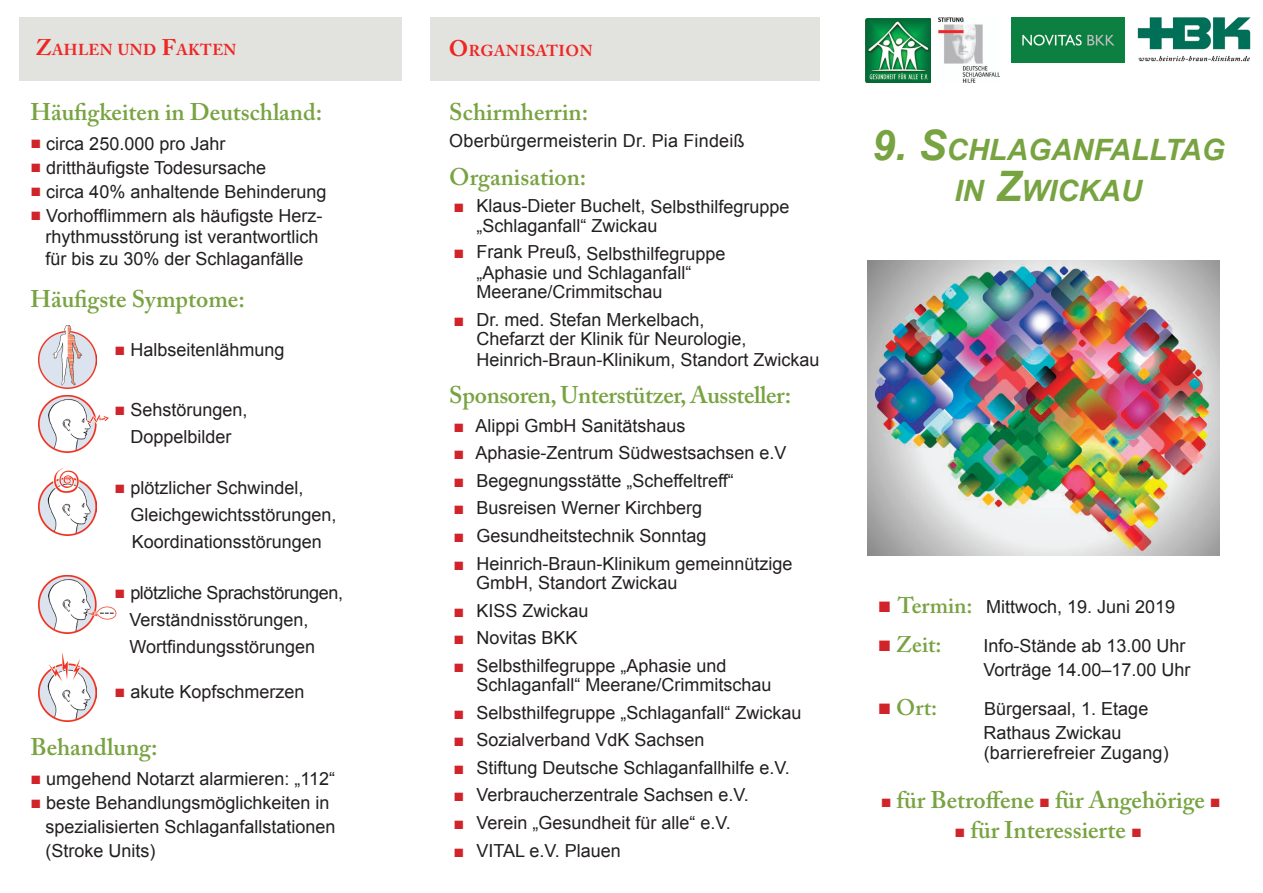
<style>
.page{position:relative;width:1263px;height:893px;background:#fff}
.page>*{position:absolute;margin:0;border:0;box-sizing:border-box;transform-origin:0 0}
.t1{font:italic 700 29.4px/40.5px "Arial";color:#78a341;text-align:center}
.t2{font:600 24px "Adobe Caslon Pro";color:#78a341}
.t3{font:600 22.5px "Adobe Caslon Pro";color:#78a341}
.t4{font:18px/27px "Arial";color:#231f20}
.t5{font:700 15.75px "Adobe Caslon Pro";letter-spacing:.03em;color:#ee2725}
.s1{font-size:22.5px}
.s2{font-weight:700;color:#d1232a}
.s3{color:#d1232a}
.s4{font-size:42px}
.s5{font-weight:700;font-size:22.5px;color:#d1232a}
.s6{font-family:"Adobe Caslon Pro";font-weight:600;font-size:22.5px;color:#78a341}
.s7{font-family:"Arial";font-weight:700;color:#d1232a}
.s8{font-family:"Arial";font-weight:700;font-size:18px;color:#d1232a}
</style>
<div class="page">
<img style="left:38px;top:325px;width:58px;height:64px">
<img style="left:38px;top:395px;width:71px;height:58px">
<img style="left:38px;top:468px;width:59px;height:67px">
<img style="left:38px;top:575px;width:79px;height:58px">
<img style="left:38px;top:653px;width:59px;height:68px">
<div style="left:430px;top:17px;width:390px;height:64px;background:#e2e2de"></div>
<div style="left:19px;top:17px;width:383px;height:64px;background:#e2e2de"></div>
<img style="left:865px;top:18px;width:66px;height:64px">
<img style="left:938px;top:18px;width:61px;height:64px">
<img style="left:1137px;top:17px;width:114px;height:45px">
<img style="left:867px;top:260px;width:352px;height:295px">
<img style="left:1011px;top:18px;width:113px;height:44px">
<p class="t5" style="left:36px;top:40px;width:202px"><span class="s1">Z</span>AHLEN UND <span class="s1">F</span>AKTEN</p>
<h2 class="t2" style="left:30px;top:97px;width:293px">Häufigkeiten in Deutschland:</h2>
<p class="t4" style="left:30px;top:130px;width:196px"><span class="s2">■</span> circa 250.000 pro Jahr</p>
<p class="t4" style="left:30px;top:154px;width:237px"><span class="s2">■</span> dritthäufigste Todesursache</p>
<p class="t4" style="left:30px;top:178px;width:298px"><span class="s2">■</span> circa 40% anhaltende Behinderung</p>
<p class="t4" style="left:45px;top:205px;width:278px;line-height:21.6px;text-indent:-15px"><span class="s2">■</span> Vorhofflimmern als häufigste Herz&shy;rhythmusstörung ist verantwortlich für bis zu 30% der Schlaganfälle</p>
<h2 class="t2" style="left:30px;top:285px;width:216px">Häufigste Symptome:</h2>
<p class="t4" style="left:114px;top:337px;width:171px"><span class="s2">■</span> Halbseitenlähmung</p>
<p class="t4" style="left:114px;top:397px;width:134px;text-align:center"><span class="s2">■</span> Sehstörungen,<br>Doppelbilder</p>
<p class="t4" style="left:131px;top:475px;width:208px;text-indent:-16px"><span class="s2">■</span> plötzlicher Schwindel,<br>Gleichgewichtsstörungen,<br>Koordinationsstörungen</p>
<p class="t4" style="left:129px;top:580px;width:215px;text-indent:-15px"><span class="s2">■</span> plötzliche Sprachstörungen,<br>Verständnisstörungen,<br>Wortfindungsstörungen</p>
<p class="t4" style="left:114px;top:679px;width:191px"><span class="s2">■</span> akute Kopfschmerzen</p>
<h2 class="t2" style="left:30px;top:733px;width:129px">Behandlung:</h2>
<p class="t4" style="left:30px;top:766px;width:306px"><span class="s2">■</span> umgehend Notarzt alarmieren: „112“</p>
<p class="t4" style="left:45px;top:791px;width:292px;line-height:24px;text-indent:-15px"><span class="s2">■</span> beste Behandlungsmöglichkeiten in spezialisierten Schlaganfallstationen (Stroke Units)</p>
<p class="t5" style="left:449px;top:41px;width:145px"><span class="s1">O</span>RGANISATION</p>
<h2 class="t2" style="left:449px;top:97px;width:140px">Schirmherrin:</h2>
<p class="t4" style="left:449px;top:127px;width:297px">Oberbürgermeisterin Dr. Pia Findeiß</p>
<h2 class="t2" style="left:449px;top:163px;width:139px">Organisation:</h2>
<p class="t4" style="left:476px;top:195px;width:315px;line-height:20.5px;text-indent:-23px"><span class="s3">■</span> Klaus-Dieter Buchelt, Selbsthilfegruppe „Schlaganfall“ Zwickau</p>
<p class="t4" style="left:476px;top:244px;width:251px;line-height:19.2px;text-indent:-23px"><span class="s3">■</span> Frank Preuß, Selbsthilfegruppe „Aphasie und Schlaganfall“<br>Meerane/Crimmitschau</p>
<p class="t4" style="left:476px;top:310px;width:272px;line-height:19px;text-indent:-23px"><span class="s3">■</span> Dr. med. Stefan Merkelbach,<br>Chefarzt der Klinik für Neurologie,</p>
<p class="t4" style="left:476px;top:347px;width:345px">Heinrich-Braun-Klinikum, Standort Zwickau</p>
<h2 class="t2" style="left:449px;top:381px;width:343px">Sponsoren, Unterstützer, Aussteller:</h2>
<p class="t4" style="left:454px;top:412px;width:233px"><span class="s3">■</span> Alippi GmbH Sanitätshaus</p>
<p class="t4" style="left:454px;top:440px;width:334px"><span class="s3">■</span> Aphasie-Zentrum Südwestsachsen e.V</p>
<p class="t4" style="left:454px;top:467px;width:282px"><span class="s3">■</span> Begegnungsstätte „Scheffeltreff“</p>
<p class="t4" style="left:454px;top:495px;width:250px"><span class="s3">■</span> Busreisen Werner Kirchberg</p>
<p class="t4" style="left:454px;top:522px;width:254px"><span class="s3">■</span> Gesundheitstechnik Sonntag</p>
<p class="t4" style="left:476px;top:554px;width:318px;line-height:19px;text-indent:-23px"><span class="s3">■</span> Heinrich-Braun-Klinikum gemeinnützige<br>GmbH, Standort Zwickau</p>
<p class="t4" style="left:454px;top:597px;width:136px"><span class="s3">■</span> KISS Zwickau</p>
<p class="t4" style="left:454px;top:624px;width:125px"><span class="s3">■</span> Novitas BKK</p>
<p class="t4" style="left:476px;top:656px;width:297px;line-height:19px;text-indent:-23px"><span class="s3">■</span> Selbsthilfegruppe „Aphasie und<br>Schlaganfall“ Meerane/Crimmitschau</p>
<p class="t4" style="left:454px;top:699px;width:349px"><span class="s3">■</span> Selbsthilfegruppe „Schlaganfall“ Zwickau</p>
<p class="t4" style="left:454px;top:726px;width:252px"><span class="s3">■</span> Sozialverband VdK Sachsen</p>
<p class="t4" style="left:454px;top:754px;width:338px"><span class="s3">■</span> Stiftung Deutsche Schlaganfallhilfe e.V.</p>
<p class="t4" style="left:454px;top:782px;width:297px"><span class="s3">■</span> Verbraucherzentrale Sachsen e.V.</p>
<p class="t4" style="left:454px;top:809px;width:279px"><span class="s3">■</span> Verein „Gesundheit für alle“ e.V.</p>
<p class="t4" style="left:454px;top:837px;width:169px"><span class="s3">■</span> VITAL e.V. Plauen</p>
<h1 class="t1" style="left:872px;top:131px;width:354px"><span class="s4">9. S</span>CHLAGANFALLTAG<br>IN <span class="s4">Z</span>WICKAU</h1>
<p class="t4" style="left:878px;top:594px;width:299px"><span class="s5">■</span> <span class="s6">Termin:</span> Mittwoch, 19. Juni 2019</p>
<p class="t3" style="left:878px;top:631px;width:65px"><span class="s7">■</span> Zeit:</p>
<p class="t4" style="left:983px;top:634px;width:209px;line-height:24px">Info-Stände ab 13.00 Uhr<br>Vorträge 14.00–17.00 Uhr</p>
<p class="t3" style="left:878px;top:694px;width:61px"><span class="s7">■</span> Ort:</p>
<p class="t4" style="left:983px;top:697px;width:166px;line-height:24px">Bürgersaal, 1. Etage<br>Rathaus Zwickau</p>
<p class="t4" style="left:984px;top:739px;width:187px">(barrierefreier Zugang)</p>
<h2 class="t2" style="left:881px;top:786px;width:342px"><span class="s8">■</span> für Betroffene <span class="s8">■</span> für Angehörige <span class="s8">■</span></h2>
<h2 class="t2" style="left:954px;top:816px;width:189px"><span class="s8">■</span> für Interessierte <span class="s8">■</span></h2>
</div>
